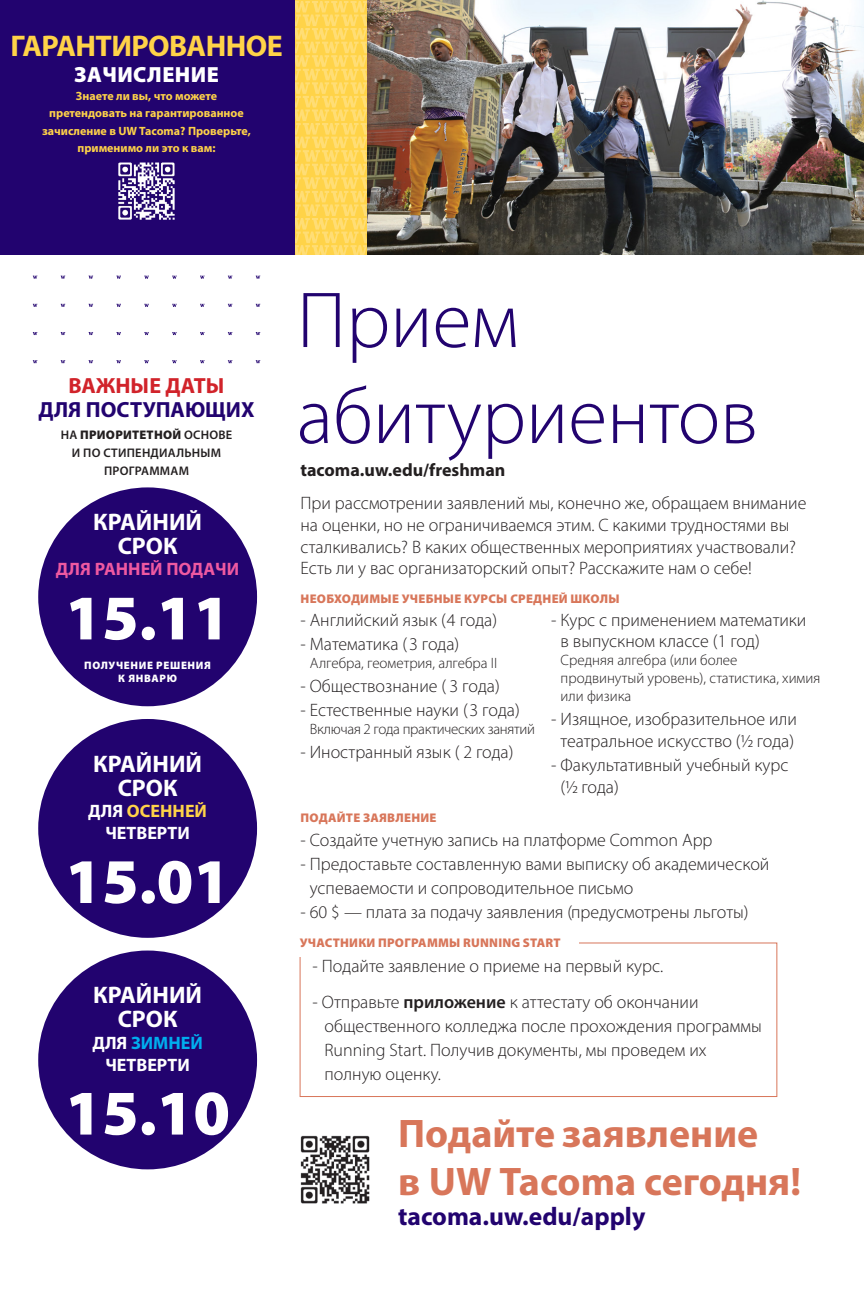
<style>
.page{position:relative;width:864px;height:1296px;background:#fff}
.page>*{position:absolute;margin:0;border:0;box-sizing:border-box;transform-origin:0 0}
.t1{font:300 80px/96px "Myriad Pro";color:#22036f}
.t2{font:900 64px "Myriad Pro";color:#fff}
.t3{font:700 40px/48px "Myriad Pro";color:#d8765a}
.t4{font:700 30px "Myriad Pro";letter-spacing:-.02em;color:#ffd348}
.t5{font:700 25.6px "Myriad Pro";color:#22036f}
.t6{font:700 24px/24px "Myriad Pro";color:#fff;text-align:center}
.t7{font:700 22px "Myriad Pro";color:#22036f}
.t8{font:700 22px "Myriad Pro";color:#d1232a}
.t9{font:900 22px "Myriad Pro";letter-spacing:.02em;color:#fff}
.t10{font:300 18px/21.6px "Myriad Pro";color:#231f20}
.t11{font:700 18px/21.6px "Myriad Pro";color:#fff;text-align:center}
.t12{font:700 18px "Myriad Pro";color:#231f20}
.t13{font:700 18px "Myriad Pro";color:#ef59a1}
.t14{font:300 15px/18px "Myriad Pro";color:#231f20}
.t15{font:300 15px "Myriad Pro";letter-spacing:-.02em;color:#231f20}
.t16{font:900 12.6px "Myriad Pro";letter-spacing:.02em;color:#d8765a}
.t17{font:600 12.4px/18px "Myriad Pro";letter-spacing:.02em;color:#231f20;text-align:center}
.t18{font:700 12px/17.6px "Myriad Pro";color:#ffd348;text-align:center}
.t19{font:900 10.8px/13px "Myriad Pro";letter-spacing:.06em;color:#fff;text-align:center}
.s1{font-weight:900}
.s2{color:#ffd348}
.s3{color:#00aeef}
.s4{font-weight:600}
</style>
<div class="page">
<svg style="left:33px;top:276px;width:4px;height:3px"></svg>
<svg style="left:89px;top:276px;width:4px;height:3px"></svg>
<svg style="left:200px;top:276px;width:5px;height:3px"></svg>
<svg style="left:144px;top:276px;width:5px;height:3px"></svg>
<svg style="left:172px;top:276px;width:5px;height:3px"></svg>
<svg style="left:256px;top:276px;width:4px;height:3px"></svg>
<svg style="left:61px;top:276px;width:4px;height:3px"></svg>
<svg style="left:116px;top:276px;width:5px;height:3px"></svg>
<svg style="left:228px;top:276px;width:4px;height:3px"></svg>
<svg style="left:33px;top:304px;width:4px;height:3px"></svg>
<svg style="left:89px;top:304px;width:4px;height:3px"></svg>
<svg style="left:200px;top:304px;width:5px;height:3px"></svg>
<svg style="left:144px;top:304px;width:5px;height:3px"></svg>
<svg style="left:172px;top:304px;width:5px;height:3px"></svg>
<svg style="left:256px;top:304px;width:4px;height:3px"></svg>
<svg style="left:61px;top:304px;width:4px;height:3px"></svg>
<svg style="left:116px;top:304px;width:5px;height:3px"></svg>
<svg style="left:228px;top:304px;width:4px;height:3px"></svg>
<svg style="left:33px;top:332px;width:4px;height:3px"></svg>
<svg style="left:89px;top:332px;width:4px;height:3px"></svg>
<svg style="left:200px;top:332px;width:5px;height:3px"></svg>
<svg style="left:144px;top:332px;width:5px;height:3px"></svg>
<svg style="left:172px;top:332px;width:5px;height:3px"></svg>
<svg style="left:256px;top:332px;width:4px;height:3px"></svg>
<svg style="left:61px;top:332px;width:4px;height:3px"></svg>
<svg style="left:116px;top:332px;width:5px;height:3px"></svg>
<svg style="left:228px;top:332px;width:4px;height:3px"></svg>
<svg style="left:33px;top:360px;width:4px;height:3px"></svg>
<svg style="left:89px;top:360px;width:4px;height:3px"></svg>
<svg style="left:200px;top:360px;width:5px;height:3px"></svg>
<svg style="left:144px;top:360px;width:5px;height:3px"></svg>
<svg style="left:172px;top:360px;width:5px;height:3px"></svg>
<svg style="left:256px;top:360px;width:4px;height:3px"></svg>
<svg style="left:61px;top:360px;width:4px;height:3px"></svg>
<svg style="left:116px;top:360px;width:5px;height:3px"></svg>
<svg style="left:228px;top:360px;width:4px;height:3px"></svg>
<div style="left:38px;top:487px;width:219px;height:219px;background:#22036f;border-radius:50%"></div>
<div style="left:38px;top:719px;width:219px;height:219px;background:#22036f;border-radius:50%"></div>
<div style="left:38px;top:951px;width:219px;height:218px;background:#22036f;border-radius:50%"></div>
<svg style="left:294px;top:1px;width:73px;height:253px;background:#fbd45c"></svg>
<div style="left:0;top:0;width:294px;height:254px;background:#22036f"></div>
<img style="left:118px;top:162px;width:57px;height:58px">
<img style="left:367px;top:0;width:497px;height:254px">
<div style="left:300px;top:942px;width:477px;height:155px;border:1px solid #d8765a"></div>
<div style="left:300px;top:937px;width:279px;height:20px;background:#fff"></div>
<img style="left:300px;top:1135px;width:70px;height:69px">
<p class="t4" style="left:11px;top:26px;width:274px">ГАРАНТИРОВАННОЕ</p>
<p class="t9" style="left:74px;top:60px;width:146px">ЗАЧИСЛЕНИЕ</p>
<p class="t18" style="left:42px;top:86px;width:210px">Знаете ли вы, что можете претендовать на гарантированное зачисление в UW Tacoma? Проверьте, применимо ли это к вам:</p>
<p class="t8" style="left:68px;top:371px;width:158px">ВАЖНЫЕ ДАТЫ</p>
<p class="t7" style="left:39px;top:395px;width:217px">ДЛЯ ПОСТУПАЮЩИХ</p>
<p class="t17" style="left:61px;top:425px;width:173px">НА <span class="s1">ПРИОРИТЕТНОЙ</span> ОСНОВЕ<br>И ПО СТИПЕНДИАЛЬНЫМ<br>ПРОГРАММАМ</p>
<p class="t6" style="left:93px;top:509px;width:110px">КРАЙНИЙ<br>СРОК</p>
<p class="t13" style="left:56px;top:558px;width:185px">ДЛЯ РАННЕЙ ПОДАЧИ</p>
<p class="t2" style="left:65px;top:575px;width:166px">15.11</p>
<p class="t19" style="left:84px;top:658px;width:128px">ПОЛУЧЕНИЕ РЕШЕНИЯ<br>К ЯНВАРЮ</p>
<p class="t6" style="left:93px;top:751px;width:110px">КРАЙНИЙ<br>СРОК</p>
<p class="t11" style="left:88px;top:800px;width:120px">ДЛЯ <span class="s2">ОСЕННЕЙ<br></span>ЧЕТВЕРТИ</p>
<p class="t2" style="left:65px;top:839px;width:166px">15.01</p>
<p class="t6" style="left:93px;top:983px;width:110px">КРАЙНИЙ<br>СРОК</p>
<p class="t11" style="left:92px;top:1032px;width:112px">ДЛЯ <span class="s3">ЗИМНЕЙ<br></span>ЧЕТВЕРТИ</p>
<p class="t2" style="left:65px;top:1070px;width:166px">15.10</p>
<p class="t1" style="left:297px;top:272px;width:462px">Прием абитуриентов</p>
<p class="t12" style="left:300px;top:458px;width:206px">tacoma.uw.edu/freshman</p>
<p class="t10" style="left:300px;top:493px;width:507px">При рассмотрении заявлений мы, конечно же, обращаем внимание на оценки, но не ограничиваемся этим. С какими трудностями вы сталкивались? В каких общественных мероприятиях участвовали?<br>Есть ли у вас организаторский опыт? Расскажите нам о себе!</p>
<p class="t16" style="left:301px;top:591px;width:321px">НЕОБХОДИМЫЕ УЧЕБНЫЕ КУРСЫ СРЕДНЕЙ ШКОЛЫ</p>
<p class="t10" style="left:300px;top:609px;width:198px">- Английский язык (4 года)</p>
<p class="t10" style="left:300px;top:633px;width:160px">- Математика (3 года)</p>
<p class="t14" style="left:310px;top:654px;width:189px">Алгебра, геометрия, алгебра II</p>
<p class="t10" style="left:300px;top:675px;width:201px">- Обществознание ( 3 года)</p>
<p class="t10" style="left:300px;top:699px;width:221px">- Естественные науки (3 года)</p>
<p class="t15" style="left:310px;top:720px;width:227px">Включая 2 года практических занятий</p>
<p class="t10" style="left:300px;top:741px;width:215px">- Иностранный язык ( 2 года)</p>
<p class="t10" style="left:561px;top:609px;width:247px;text-indent:-9px">- Курс с применением математики в выпускном классе (1 год)</p>
<p class="t14" style="left:561px;top:651px;width:261px">Средняя алгебра (или более продвинутый уровень), статистика, химия или физика</p>
<p class="t10" style="left:551px;top:708px;width:247px;text-align:center">- Изящное, изобразительное или театральное искусство (½ года)</p>
<p class="t10" style="left:561px;top:754px;width:229px;text-indent:-9px">- Факультативный учебный курс (½ года)</p>
<p class="t16" style="left:301px;top:809px;width:137px">ПОДАЙТЕ ЗАЯВЛЕНИЕ</p>
<p class="t10" style="left:300px;top:829px;width:414px">- Создайте учетную запись на платформе Common App</p>
<p class="t10" style="left:310px;top:852px;width:461px;line-height:24px;text-indent:-9px">- Предоставьте составленную вами выписку об академической успеваемости и сопроводительное письмо</p>
<p class="t10" style="left:300px;top:901px;width:450px">- 60 $ — плата за подачу заявления (предусмотрены льготы)</p>
<p class="t16" style="left:300px;top:934px;width:263px">УЧАСТНИКИ ПРОГРАММЫ RUNNING START</p>
<p class="t10" style="left:313px;top:955px;width:352px">- Подайте заявление о приеме на первый курс.</p>
<p class="t10" style="left:325px;top:989px;width:439px;line-height:24px;text-indent:-12px">- Отправьте <span class="s4">приложение</span> к аттестату об окончании общественного колледжа после прохождения программы Running Start. Получив документы, мы проведем их полную оценку.</p>
<p class="t3" style="left:398px;top:1108px;width:404px">Подайте заявление<br>в UW Tacoma сегодня!</p>
<p class="t5" style="left:398px;top:1200px;width:249px">tacoma.uw.edu/apply</p>
</div>
